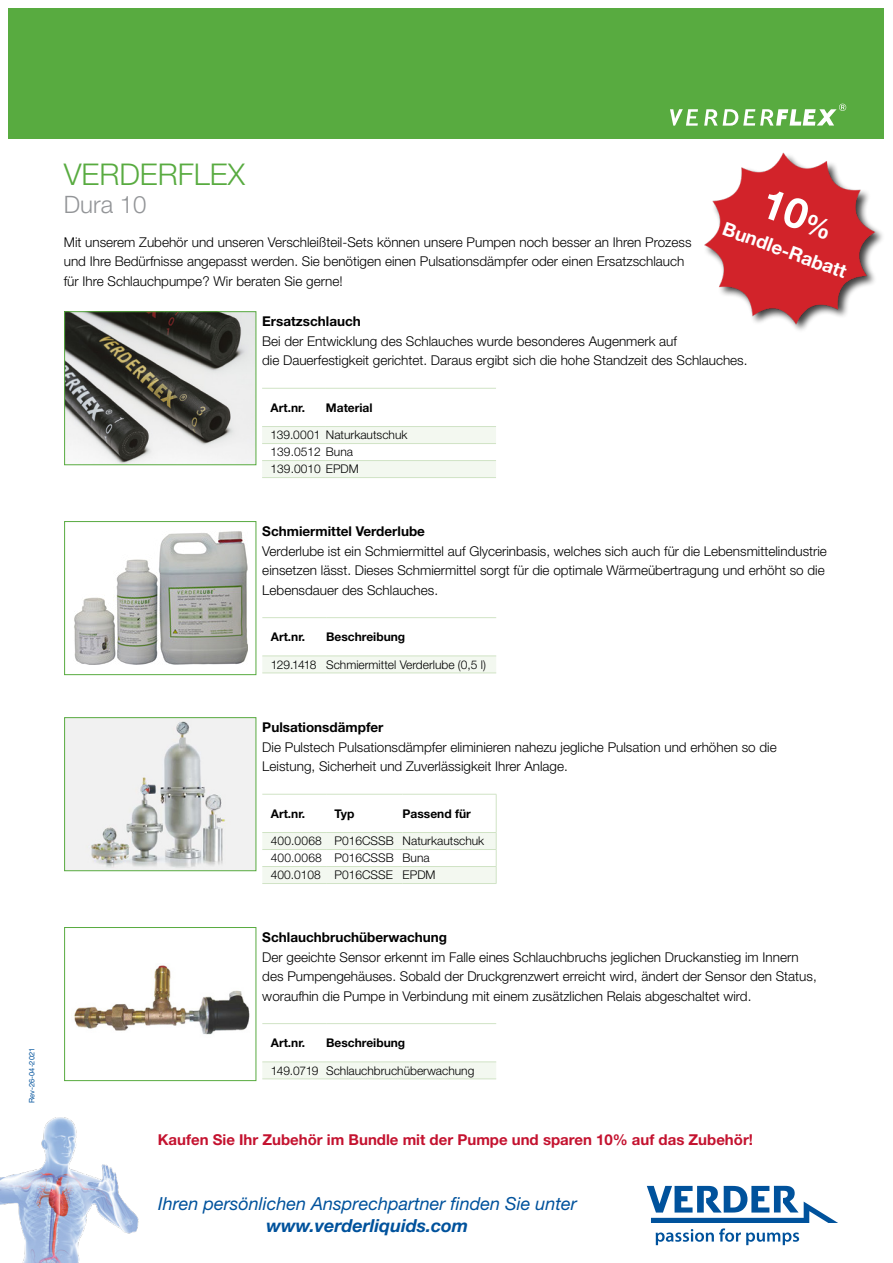
<style>
.page{position:relative;width:893px;height:1263px;background:#fff}
.page>*{position:absolute;margin:0;border:0;box-sizing:border-box;transform-origin:0 0}
.t1{font:300 30px "Helvetica Neue LT Std";color:#58ab40}
.t2{font:300 24px "Helvetica Neue LT Std";color:#939598}
.t3{font:700 18.75px "Helvetica Neue LT Std";color:#fff}
.t4{font:italic 18px "Helvetica Neue LT Std";color:#00529c}
.t5{font:italic 700 18px "Helvetica Neue LT Std";color:#00529c}
.t6{font:700 15px "Helvetica Neue LT Std";color:#c4122f}
.t7{font:300 13.5px/19.5px "Helvetica Neue LT Std";color:#000}
.t8{font:700 13.5px "Helvetica Neue LT Std";color:#000}
.t9{font:300 12px/17px "Helvetica Neue LT Std";color:#000}
.t10{font:700 12px "Helvetica Neue LT Std";color:#000}
.t11{font:7.5px "Helvetica Neue LT Std";color:#00529c}
</style>
<div class="page">
<img style="left:704px;top:152px;width:178px;height:178px">
<img style="left:66px;top:313px;width:188px;height:150px">
<div style="left:64px;top:311px;width:192px;height:154px;border:1px solid #58ab40"></div>
<svg style="left:262px;top:427px;width:234px;height:50px"></svg>
<hr style="left:262px;top:388px;width:64px;height:1px;background:#d0e3c5">
<hr style="left:262px;top:426px;width:64px;height:1px;background:#d0e3c5">
<hr style="left:326px;top:388px;width:170px;height:1px;background:#d0e3c5">
<hr style="left:326px;top:426px;width:170px;height:1px;background:#d0e3c5">
<hr style="left:262px;top:443px;width:64px;height:1px;background:#d0e3c5">
<hr style="left:262px;top:460px;width:64px;height:1px;background:#d0e3c5">
<hr style="left:262px;top:477px;width:64px;height:1px;background:#d0e3c5">
<hr style="left:326px;top:443px;width:170px;height:1px;background:#d0e3c5">
<hr style="left:326px;top:460px;width:170px;height:1px;background:#d0e3c5">
<hr style="left:326px;top:477px;width:170px;height:1px;background:#d0e3c5">
<img style="left:74px;top:531px;width:173px;height:134px">
<div style="left:64px;top:521px;width:192px;height:154px;border:1px solid #58ab40"></div>
<svg style="left:262px;top:655px;width:234px;height:18px"></svg>
<hr style="left:262px;top:617px;width:64px;height:1px;background:#d0e3c5">
<hr style="left:262px;top:656px;width:64px;height:1px;background:#d0e3c5">
<hr style="left:326px;top:617px;width:170px;height:1px;background:#d0e3c5">
<hr style="left:326px;top:656px;width:170px;height:1px;background:#d0e3c5">
<hr style="left:262px;top:673px;width:64px;height:1px;background:#d0e3c5">
<hr style="left:326px;top:673px;width:170px;height:1px;background:#d0e3c5">
<img style="left:66px;top:719px;width:188px;height:150px">
<div style="left:64px;top:717px;width:192px;height:154px;border:1px solid #58ab40"></div>
<hr style="left:262px;top:883px;width:64px;height:1px;background:#d0e3c5">
<hr style="left:326px;top:883px;width:77px;height:1px;background:#d0e3c5">
<hr style="left:403px;top:883px;width:93px;height:1px;background:#d0e3c5">
<svg style="left:262px;top:794px;width:235px;height:89px"></svg>
<img style="left:74px;top:965px;width:176px;height:70px">
<div style="left:64px;top:927px;width:192px;height:154px;border:1px solid #58ab40"></div>
<svg style="left:262px;top:1062px;width:234px;height:17px"></svg>
<hr style="left:262px;top:1023px;width:64px;height:1px;background:#d0e3c5">
<hr style="left:262px;top:1061px;width:64px;height:1px;background:#d0e3c5">
<hr style="left:326px;top:1023px;width:170px;height:1px;background:#d0e3c5">
<hr style="left:326px;top:1061px;width:170px;height:1px;background:#d0e3c5">
<hr style="left:262px;top:1079px;width:64px;height:1px;background:#d0e3c5">
<hr style="left:326px;top:1079px;width:170px;height:1px;background:#d0e3c5">
<div style="left:9px;top:9px;width:875px;height:130px;background:#58ab40"></div>
<img style="left:0;top:1117px;width:139px;height:146px">
<svg style="left:647px;top:1186px;width:191px;height:59px"></svg>
<svg style="left:670px;top:109px;width:28px;height:17px"></svg>
<svg style="left:704px;top:104px;width:142px;height:22px"></svg>
<div style="left:761px;top:189px;width:71px;height:51px;background:#d2232a"></div>
<p class="t11" style="left:27px;top:1103px;width:57px;rotate:-90deg">Rev-26-04-2021</p>
<h1 class="t1" style="left:64px;top:156px;width:183px">VERDERFLEX</h1>
<h2 class="t2" style="left:64px;top:190px;width:84px">Dura 10</h2>
<p class="t7" style="left:64px;top:232px;width:629px">Mit unserem Zubehör und unseren Verschleißteil-Sets können unsere Pumpen noch besser an Ihren Prozess und Ihre Bedürfnisse angepasst werden. Sie benötigen einen Pulsationsdämpfer oder einen Ersatzschlauch für Ihre Schlauchpumpe? Wir beraten Sie gerne!</p>
<h3 class="t3" style="left:728px;top:217px;width:132px;rotate:20deg">Bundle-Rabatt</h3>
<p class="t8" style="left:262px;top:313px;width:100px">Ersatzschlauch</p>
<p class="t7" style="left:262px;top:331px;width:487px">Bei der Entwicklung des Schlauches wurde besonderes Augenmerk auf<br>die Dauerfestigkeit gerichtet. Daraus ergibt sich die hohe Standzeit des Schlauches.</p>
<p class="t10" style="left:271px;top:400px;width:36px">Art.nr.</p>
<p class="t10" style="left:326px;top:400px;width:48px">Material</p>
<p class="t9" style="left:271px;top:426px;width:138px">139.0001 Naturkautschuk<br>139.0512 Buna<br>139.0010 EPDM</p>
<p class="t8" style="left:262px;top:523px;width:164px">Schmiermittel Verderlube</p>
<p class="t7" style="left:262px;top:541px;width:566px">Verderlube ist ein Schmiermittel auf Glycerinbasis, welches sich auch für die Lebensmittelindustrie einsetzen lässt. Dieses Schmiermittel sorgt für die optimale Wärmeübertragung und erhöht so die<br>Lebensdauer des Schlauches.</p>
<p class="t10" style="left:271px;top:629px;width:36px">Art.nr.</p>
<p class="t10" style="left:326px;top:629px;width:81px">Beschreibung</p>
<p class="t9" style="left:271px;top:656px;width:217px">129.1418 Schmiermittel Verderlube (0,5 l)</p>
<p class="t8" style="left:262px;top:719px;width:123px">Pulsationsdämpfer</p>
<p class="t7" style="left:262px;top:737px;width:516px">Die Pulstech Pulsationsdämpfer eliminieren nahezu jegliche Pulsation und erhöhen so die<br>Leistung, Sicherheit und Zuverlässigkeit Ihrer Anlage.</p>
<p class="t10" style="left:271px;top:806px;width:36px">Art.nr.</p>
<p class="t10" style="left:335px;top:806px;width:21px">Typ</p>
<p class="t10" style="left:403px;top:806px;width:70px">Passend für</p>
<p class="t9" style="left:271px;top:832px;width:215px">400.0068 P016CSSB Naturkautschuk<br>400.0068 P016CSSB Buna<br>400.0108 P016CSSE EPDM</p>
<p class="t8" style="left:262px;top:929px;width:186px">Schlauchbruchüberwachung</p>
<p class="t7" style="left:262px;top:947px;width:556px">Der geeichte Sensor erkennt im Falle eines Schlauchbruchs jeglichen Druckanstieg im Innern des Pumpengehäuses. Sobald der Druckgrenzwert erreicht wird, ändert der Sensor den Status, woraufhin die Pumpe in Verbindung mit einem zusätzlichen Relais abgeschaltet wird.</p>
<p class="t10" style="left:271px;top:1035px;width:36px">Art.nr.</p>
<p class="t10" style="left:326px;top:1035px;width:81px">Beschreibung</p>
<p class="t9" style="left:271px;top:1062px;width:205px">149.0719 Schlauchbruchüberwachung</p>
<p class="t6" style="left:158px;top:1131px;width:597px">Kaufen Sie Ihr Zubehör im Bundle mit der Pumpe und sparen 10% auf das Zubehör!</p>
<h3 class="t4" style="left:158px;top:1192px;width:420px">Ihren persönlichen Ansprechpartner finden Sie unter</h3>
<h3 class="t5" style="left:267px;top:1214px;width:203px">www.verderliquids.com</h3>
</div>
